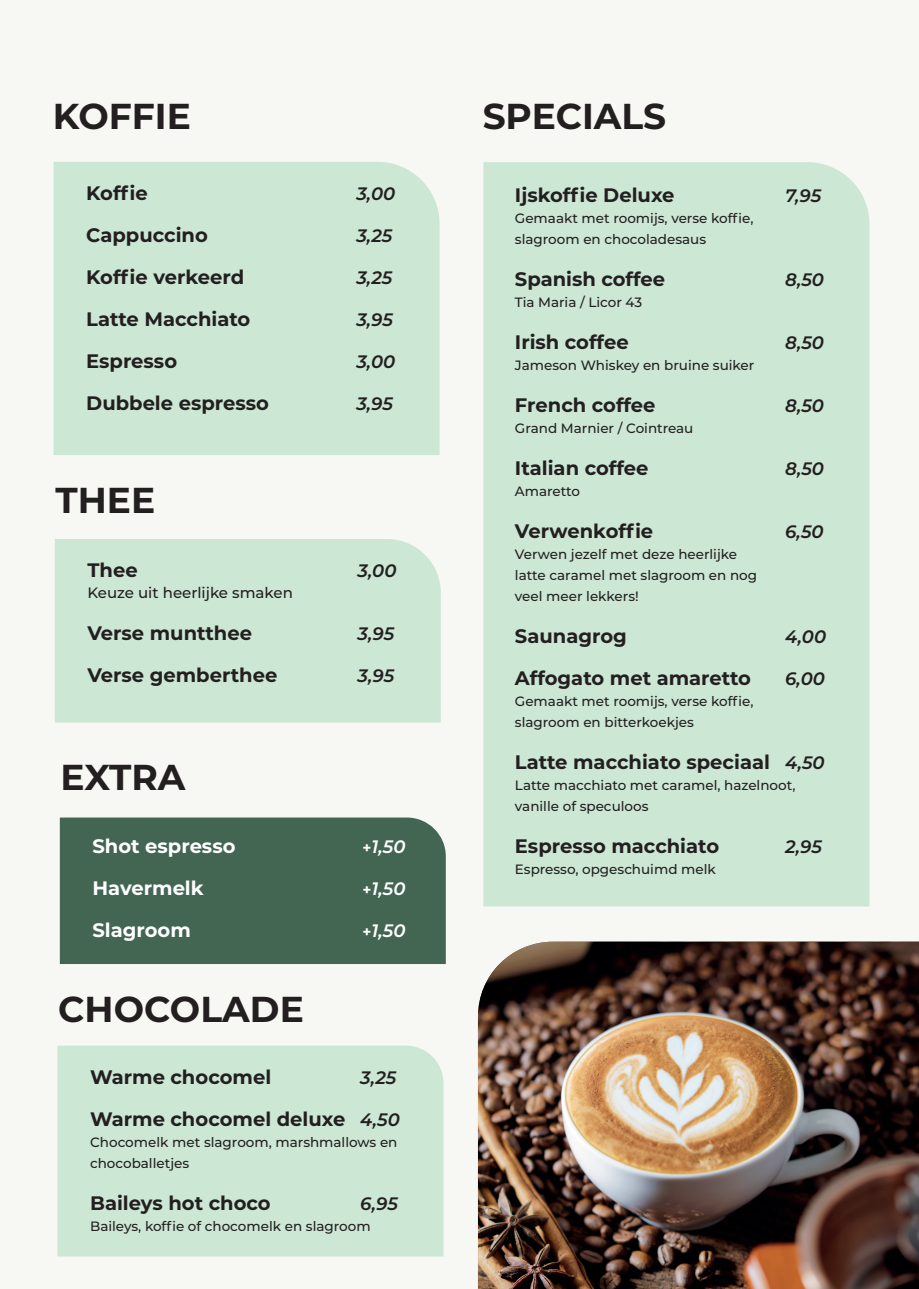
<style>
.page{position:relative;width:919px;height:1289px;background:#fff}
.page>*{position:absolute;margin:0;border:0;box-sizing:border-box;transform-origin:0 0}
.t1{font:700 36px "Montserrat";color:#231f20}
.t2{font:700 19.5px "Montserrat";color:#231f20}
.t3{font:700 19.5px "Montserrat";color:#fff}
.t4{font:italic 600 18px "Montserrat";color:#231f20}
.t5{font:italic 600 18px "Montserrat";color:#fff}
.t6{font:500 15px "Montserrat";color:#231f20}
.t7{font:500 13.5px/21px "Montserrat";color:#231f20}
.s1{font-weight:700;font-style:normal;font-size:15px}
.s2{font-weight:600;font-style:italic;font-size:18px}
</style>
<div class="page">
<div style="left:0;top:0;width:918px;height:1288px;background:#f7f7f4"></div>
<div style="left:54px;top:162px;width:385px;height:293px;background:#cce7d3"></div>
<div style="left:483px;top:162px;width:386px;height:744px;background:#cce7d3"></div>
<div style="left:55px;top:539px;width:386px;height:183px;background:#cce7d3"></div>
<img style="left:478px;top:941px;width:440px;height:347px">
<div style="left:57px;top:1045px;width:386px;height:211px;background:#cce7d3"></div>
<div style="left:60px;top:817px;width:386px;height:147px;background:#436653"></div>
<h1 class="t1" style="left:53px;top:90px;width:140px">KOFFIE</h1>
<h1 class="t1" style="left:482px;top:90px;width:185px">SPECIALS</h1>
<h2 class="t2" style="left:86px;top:179px;width:63px">Koffie</h2>
<h3 class="t4" style="left:356px;top:181px;width:40px">3,00</h3>
<h2 class="t2" style="left:86px;top:221px;width:123px">Cappuccino</h2>
<h3 class="t4" style="left:356px;top:223px;width:38px">3,25</h3>
<h2 class="t2" style="left:86px;top:263px;width:159px">Koffie verkeerd</h2>
<h3 class="t4" style="left:356px;top:265px;width:38px">3,25</h3>
<h2 class="t2" style="left:86px;top:305px;width:166px">Latte Macchiato</h2>
<h3 class="t4" style="left:356px;top:307px;width:38px">3,95</h3>
<h2 class="t2" style="left:86px;top:347px;width:92px">Espresso</h2>
<h3 class="t4" style="left:356px;top:349px;width:40px">3,00</h3>
<h2 class="t2" style="left:86px;top:389px;width:184px">Dubbele espresso</h2>
<h3 class="t4" style="left:356px;top:391px;width:38px">3,95</h3>
<h1 class="t1" style="left:55px;top:474px;width:101px">THEE</h1>
<h2 class="t2" style="left:87px;top:556px;width:52px">Thee</h2>
<h3 class="t4" style="left:357px;top:558px;width:40px">3,00</h3>
<p class="t6" style="left:87px;top:582px;width:207px">Keuze uit heerlijke smaken</p>
<h2 class="t2" style="left:87px;top:619px;width:166px">Verse muntthee</h2>
<h3 class="t4" style="left:357px;top:621px;width:38px">3,95</h3>
<h2 class="t2" style="left:87px;top:661px;width:191px">Verse gemberthee</h2>
<h3 class="t4" style="left:357px;top:663px;width:38px">3,95</h3>
<h1 class="t1" style="left:60px;top:750px;width:126px">EXTRA</h1>
<h2 class="t3" style="left:92px;top:832px;width:144px">Shot espresso</h2>
<h3 class="t5" style="left:362px;top:834px;width:44px"><span class="s1">+</span>1,50</h3>
<h2 class="t3" style="left:92px;top:874px;width:113px">Havermelk</h2>
<h3 class="t5" style="left:362px;top:876px;width:44px"><span class="s1">+</span>1,50</h3>
<h2 class="t3" style="left:92px;top:916px;width:100px">Slagroom</h2>
<h3 class="t5" style="left:362px;top:918px;width:44px"><span class="s1">+</span>1,50</h3>
<h1 class="t1" style="left:58px;top:982px;width:247px">CHOCOLADE</h1>
<h2 class="t2" style="left:90px;top:1062px;width:183px">Warme chocomel</h2>
<h3 class="t4" style="left:360px;top:1064px;width:38px">3,25</h3>
<h2 class="t2" style="left:90px;top:1104px;width:311px">Warme chocomel deluxe <span class="s2">4,50</span></h2>
<p class="t7" style="left:90px;top:1131px;width:309px">Chocomelk met slagroom, marshmallows en chocoballetjes</p>
<h2 class="t2" style="left:90px;top:1188px;width:182px">Baileys hot choco</h2>
<h3 class="t4" style="left:360px;top:1190px;width:39px">6,95</h3>
<p class="t7" style="left:90px;top:1215px;width:282px">Baileys, koffie of chocomelk en slagroom</p>
<h2 class="t2" style="left:515px;top:180px;width:161px">Ijskoffie Deluxe</h2>
<h3 class="t4" style="left:785px;top:182px;width:38px">7,95</h3>
<p class="t7" style="left:515px;top:207px;width:240px">Gemaakt met roomijs, verse koffie, slagroom en chocoladesaus</p>
<h2 class="t2" style="left:515px;top:264px;width:152px">Spanish coffee</h2>
<h3 class="t4" style="left:785px;top:266px;width:40px">8,50</h3>
<p class="t7" style="left:515px;top:291px;width:129px">Tia Maria / Licor 43</p>
<h2 class="t2" style="left:515px;top:327px;width:115px">Irish coffee</h2>
<h3 class="t4" style="left:785px;top:329px;width:40px">8,50</h3>
<p class="t7" style="left:515px;top:354px;width:241px">Jameson Whiskey en bruine suiker</p>
<h2 class="t2" style="left:515px;top:390px;width:142px">French coffee</h2>
<h3 class="t4" style="left:785px;top:392px;width:40px">8,50</h3>
<p class="t7" style="left:515px;top:417px;width:180px">Grand Marnier / Cointreau</p>
<h2 class="t2" style="left:515px;top:453px;width:135px">Italian coffee</h2>
<h3 class="t4" style="left:785px;top:455px;width:40px">8,50</h3>
<p class="t7" style="left:515px;top:480px;width:67px">Amaretto</p>
<h2 class="t2" style="left:515px;top:516px;width:140px">Verwenkoffie</h2>
<h3 class="t4" style="left:785px;top:518px;width:40px">6,50</h3>
<p class="t7" style="left:515px;top:543px;width:244px">Verwen jezelf met deze heerlijke latte caramel met slagroom en nog veel meer lekkers!</p>
<h2 class="t2" style="left:515px;top:621px;width:113px">Saunagrog</h2>
<h3 class="t4" style="left:785px;top:623px;width:42px">4,00</h3>
<h2 class="t2" style="left:515px;top:663px;width:237px">Affogato met amaretto</h2>
<h3 class="t4" style="left:785px;top:665px;width:41px">6,00</h3>
<p class="t7" style="left:515px;top:690px;width:240px">Gemaakt met roomijs, verse koffie, slagroom en bitterkoekjes</p>
<h2 class="t2" style="left:515px;top:747px;width:311px">Latte macchiato speciaal <span class="s2">4,50</span></h2>
<p class="t7" style="left:515px;top:774px;width:282px">Latte macchiato met caramel, hazelnoot, vanille of speculoos</p>
<h2 class="t2" style="left:515px;top:831px;width:206px">Espresso macchiato</h2>
<h3 class="t4" style="left:785px;top:833px;width:38px">2,95</h3>
<p class="t7" style="left:515px;top:858px;width:202px">Espresso, opgeschuimd melk</p>
</div>
